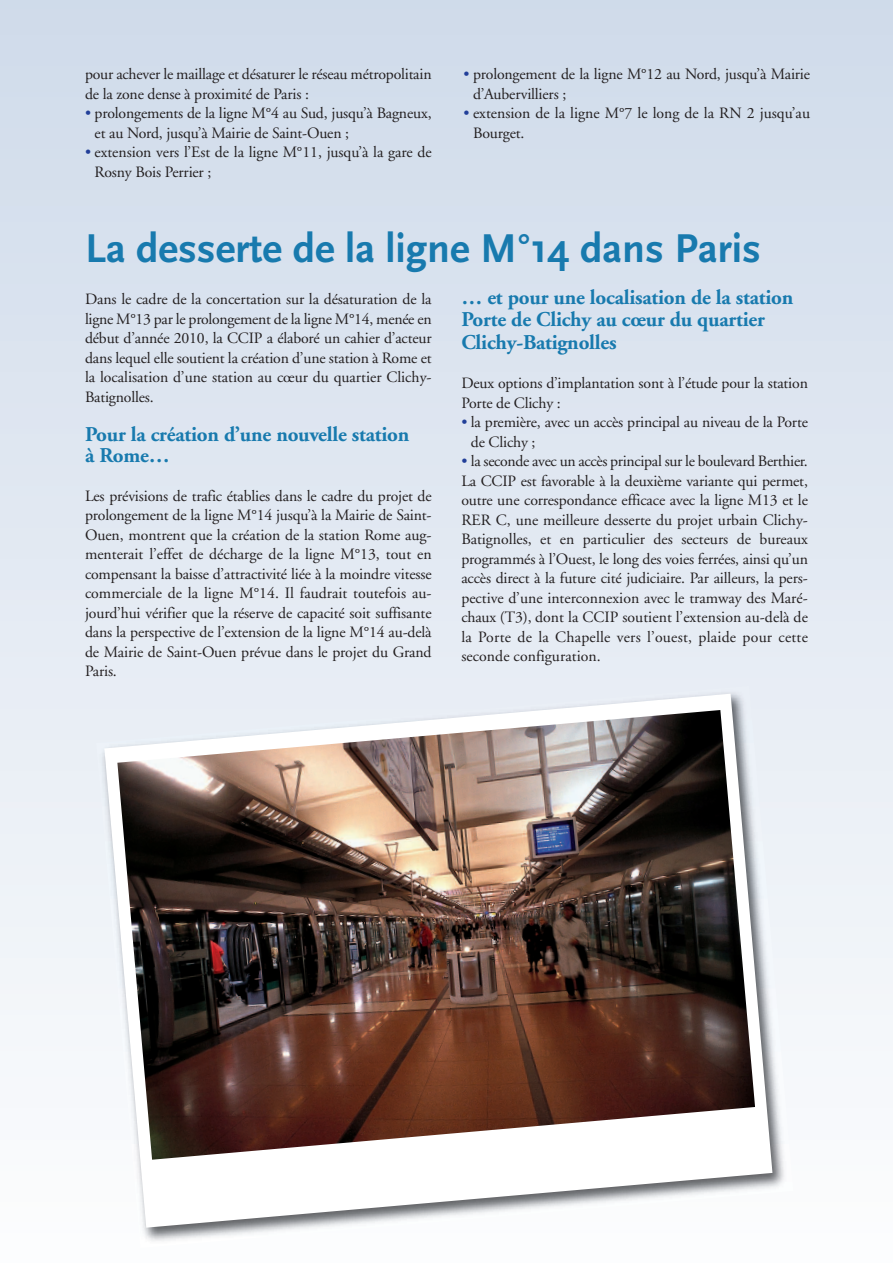
<style>
.page{position:relative;width:893px;height:1263px;background:#fff}
.page>*{position:absolute;margin:0;border:0;box-sizing:border-box;transform-origin:0 0}
.t1{font:700 42px "Scala Sans";color:#187aae}
.t2{font:700 21px/22.5px "Adobe Garamond";letter-spacing:-.01em;color:#187aae}
.t3{font:15.75px/19.5px "Adobe Garamond";letter-spacing:-.01em;color:#231f20}
.s1{color:#223f99}
</style>
<div class="page">
<div style="left:0;top:0;width:893px;height:1263px;background:linear-gradient(to bottom,#cfdaea,#fcfdfe)"></div>
<img style="left:96px;top:686px;width:697px;height:562px">
<svg style="left:104px;top:694px;width:668px;height:534px"></svg>
<img style="left:117px;top:710px;width:638px;height:450px">
<p class="t3" style="left:85px;top:66px;width:348px">pour achever le maillage et désaturer le réseau métropolitain de la zone dense à proximité de Paris :</p>
<p class="t3" style="left:95px;top:105px;width:338px;text-indent:-10px"><span class="s1">•</span> prolongements de la ligne M°4 au Sud, jusqu’à Bagneux, et au Nord, jusqu’à Mairie de Saint-Ouen ;</p>
<p class="t3" style="left:95px;top:144px;width:338px;text-indent:-10px"><span class="s1">•</span> extension vers l’Est de la ligne M°11, jusqu’à la gare de<br>Rosny Bois Perrier ;</p>
<p class="t3" style="left:473px;top:66px;width:338px;text-indent:-10px"><span class="s1">•</span> prolongement de la ligne M°12 au Nord, jusqu’à Mairie d’Aubervilliers ;</p>
<p class="t3" style="left:473px;top:105px;width:338px;text-indent:-10px"><span class="s1">•</span> extension de la ligne M°7 le long de la RN 2 jusqu’au<br>Bourget.</p>
<h1 class="t1" style="left:85px;top:223px;width:677px">La desserte de la ligne M°14 dans Paris</h1>
<p class="t3" style="left:85px;top:291px;width:348px;text-align:justify">Dans le cadre de la concertation sur la désaturation de la ligne M°13 par le prolongement de la ligne M°14, menée en début d’année 2010, la CCIP a élaboré un cahier d’acteur dans lequel elle soutient la création d’une station à Rome et la localisation d’une station au cœur du quartier Clichy-Batignolles.</p>
<h2 class="t2" style="left:85px;top:425px;width:326px;line-height:21px">Pour la création d’une nouvelle station à Rome…</h2>
<p class="t3" style="left:85px;top:487px;width:348px;text-align:justify">Les prévisions de trafic établies dans le cadre du projet de prolongement de la ligne M°14 jusqu’à la Mairie de Saint-Ouen, montrent que la création de la station Rome aug&shy;menterait l’effet de décharge de la ligne M°13, tout en compensant la baisse d’attractivité liée à la moindre vitesse commerciale de la ligne M°14. Il faudrait toutefois au&shy;jourd’hui vérifier que la réserve de capacité soit suffisante dans la perspective de l’extension de la ligne M°14 au-delà de Mairie de Saint-Ouen prévue dans le projet du Grand Paris.</p>
<h2 class="t2" style="left:461px;top:288px;width:333px">… et pour une localisation de la station<br>Porte de Clichy au cœur du quartier<br>Clichy-Batignolles</h2>
<p class="t3" style="left:461px;top:375px;width:348px">Deux options d’implantation sont à l’étude pour la station<br>Porte de Clichy :</p>
<p class="t3" style="left:471px;top:414px;width:338px;text-indent:-10px"><span class="s1">•</span> la première, avec un accès principal au niveau de la Porte de Clichy ;</p>
<p class="t3" style="left:461px;top:453px;width:348px;text-align:justify"><span class="s1">•</span> la seconde avec un accès principal sur le boulevard Berthier.<br>La CCIP est favorable à la deuxième variante qui permet, outre une correspondance efficace avec la ligne M13 et le RER C, une meilleure desserte du projet urbain Clichy-Batignolles, et en particulier des secteurs de bureaux programmés à l’Ouest, le long des voies ferrées, ainsi qu’un accès direct à la future cité judiciaire. Par ailleurs, la pers&shy;pective d’une interconnexion avec le tramway des Maré&shy;chaux (T3), dont la CCIP soutient l’extension au-delà de la Porte de la Chapelle vers l’ouest, plaide pour cette seconde configuration.</p>
</div>
